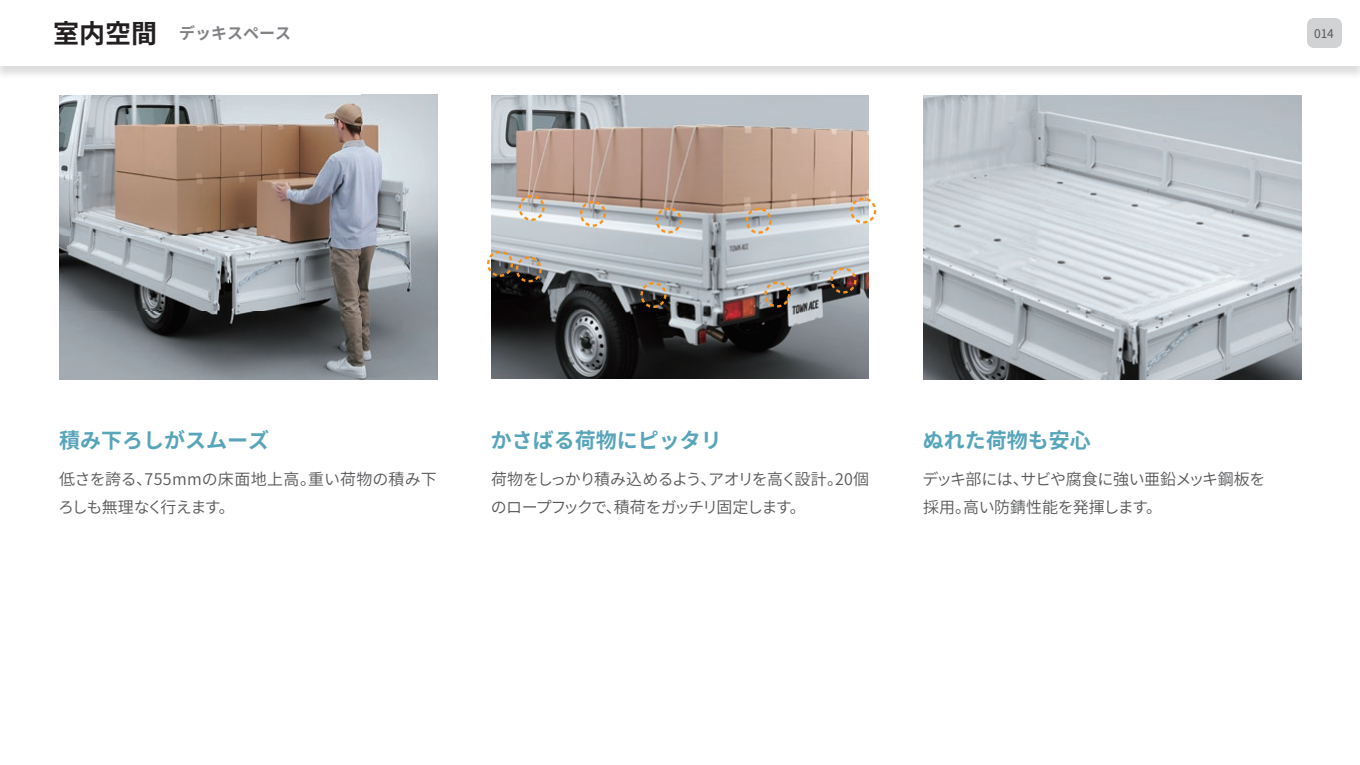
<style>
.page{position:relative;width:1360px;height:765px;background:#fff}
.page>*{position:absolute;margin:0;border:0;box-sizing:border-box;transform-origin:0 0}
.t1{font:700 21px "Noto Sans CJ Kjp";color:#57a5bb}
.t2{font:600 16px/28px "Noto Sans CJ Kjp";letter-spacing:-.095em;color:#57585a}
.t3{font:600 16px/28px "Noto Sans CJ Kjp";letter-spacing:-.03em;color:#57585a}
.t4{font:600 16px/28px "Noto Sans CJ Kjp";letter-spacing:.005em;color:#57585a}
.t5{font:700 16px "Noto Sans CJ Kjp";color:#808285}
.t6{font:12px "Noto Sans CJ Kjp";color:#57585a}
.s1{font-size:26px;color:#231f20}
</style>
<div class="page">
<img style="left:59px;top:95px;width:379px;height:284px">
<img style="left:491px;top:95px;width:378px;height:283px">
<svg style="left:487px;top:192px;width:389px;height:117px;background:#a6a5a5"></svg>
<img style="left:923px;top:95px;width:379px;height:285px">
<div style="left:0;top:0;width:1360px;height:80px;background:#231f20;opacity:.15"></div>
<div style="left:0;top:0;width:1360px;height:66px;background:#fff"></div>
<div style="left:1307px;top:18px;width:35px;height:30px;background:#d1d2d4;border-radius:7px"></div>
<p class="t5" style="left:53px;top:24px;width:239px"><span class="s1">室内空間</span> デッキスペース</p>
<p class="t6" style="left:1314px;top:26px;width:21px">014</p>
<h1 class="t1" style="left:59px;top:428px;width:211px">積み下ろしがスムーズ</h1>
<h1 class="t1" style="left:491px;top:428px;width:232px">かさばる荷物にピッタリ</h1>
<h1 class="t1" style="left:923px;top:428px;width:169px">ぬれた荷物も安心</h1>
<p class="t4" style="left:58px;top:465px;width:380px">低さを誇る、755mmの床面地上高。重い荷物の積み下ろしも無理なく行えます。</p>
<p class="t2" style="left:491px;top:465px;width:380px">荷物をしっかり積み込めるよう、アオリを高く設計。20個のロープフックで、積荷をガッチリ固定します。</p>
<p class="t3" style="left:923px;top:465px;width:345px">デッキ部には、サビや腐食に強い亜鉛メッキ鋼板を採用。高い防錆性能を発揮します。</p>
</div>
